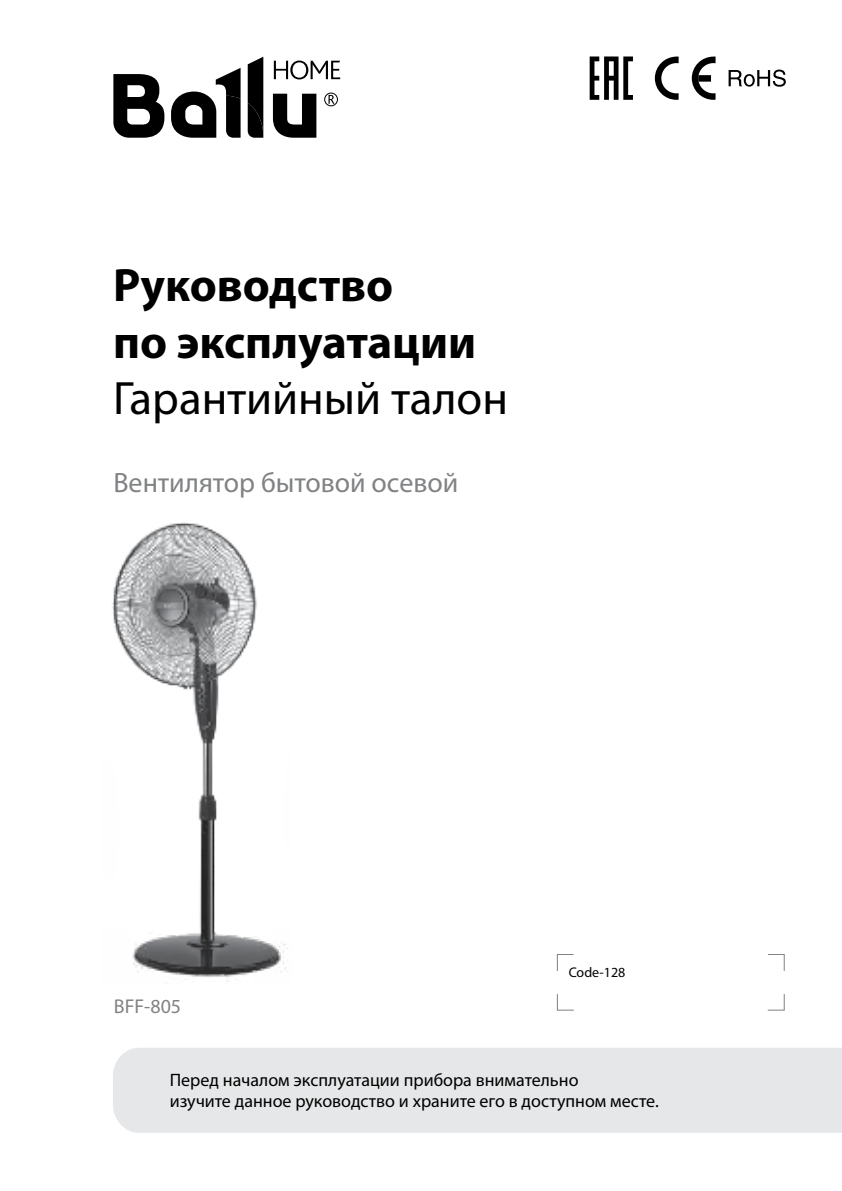
<style>
.page{position:relative;width:842px;height:1191px;background:#fff}
.page>*{position:absolute;margin:0;border:0;box-sizing:border-box;transform-origin:0 0}
.t1{font:700 47px/56.4px "Myriad Pro";color:#000}
.t2{font:47px "Myriad Pro";color:#000}
.t3{font:28px "Myriad Pro";color:#808284}
.t4{font:20px "Myriad Pro";color:#808284}
.t5{font:18px/21.6px "Myriad Pro";color:#000}
.t6{font:14px "Myriad Pro";color:#000}
</style>
<div class="page">
<svg style="left:655px;top:56px;width:24px;height:44px"></svg>
<svg style="left:692px;top:56px;width:23px;height:44px"></svg>
<svg style="left:590px;top:56px;width:43px;height:44px"></svg>
<img style="left:112px;top:522px;width:176px;height:460px">
<div style="left:113px;top:1048px;width:729px;height:84px;background:#e6e7e8"></div>
<svg style="left:556px;top:954px;width:18px;height:17px"></svg>
<svg style="left:556px;top:994px;width:18px;height:17px"></svg>
<svg style="left:768px;top:954px;width:17px;height:17px"></svg>
<svg style="left:767px;top:994px;width:18px;height:17px"></svg>
<svg style="left:113px;top:57px;width:227px;height:81px"></svg>
<svg style="left:729px;top:70px;width:57px;height:17px"></svg>
<h1 class="t1" style="left:113px;top:259px;width:365px">Руководство<br>по эксплуатации</h1>
<h1 class="t2" style="left:113px;top:380px;width:397px">Гарантийный талон</h1>
<h2 class="t3" style="left:113px;top:471px;width:346px">Вентилятор бытовой осевой</h2>
<p class="t4" style="left:114px;top:998px;width:69px">BFF-805</p>
<p class="t6" style="left:569px;top:967px;width:58px">Code-128</p>
<p class="t5" style="left:170px;top:1070px;width:491px">Перед началом эксплуатации прибора внимательно<br>изучите данное руководство и храните его в доступном месте.</p>
</div>
